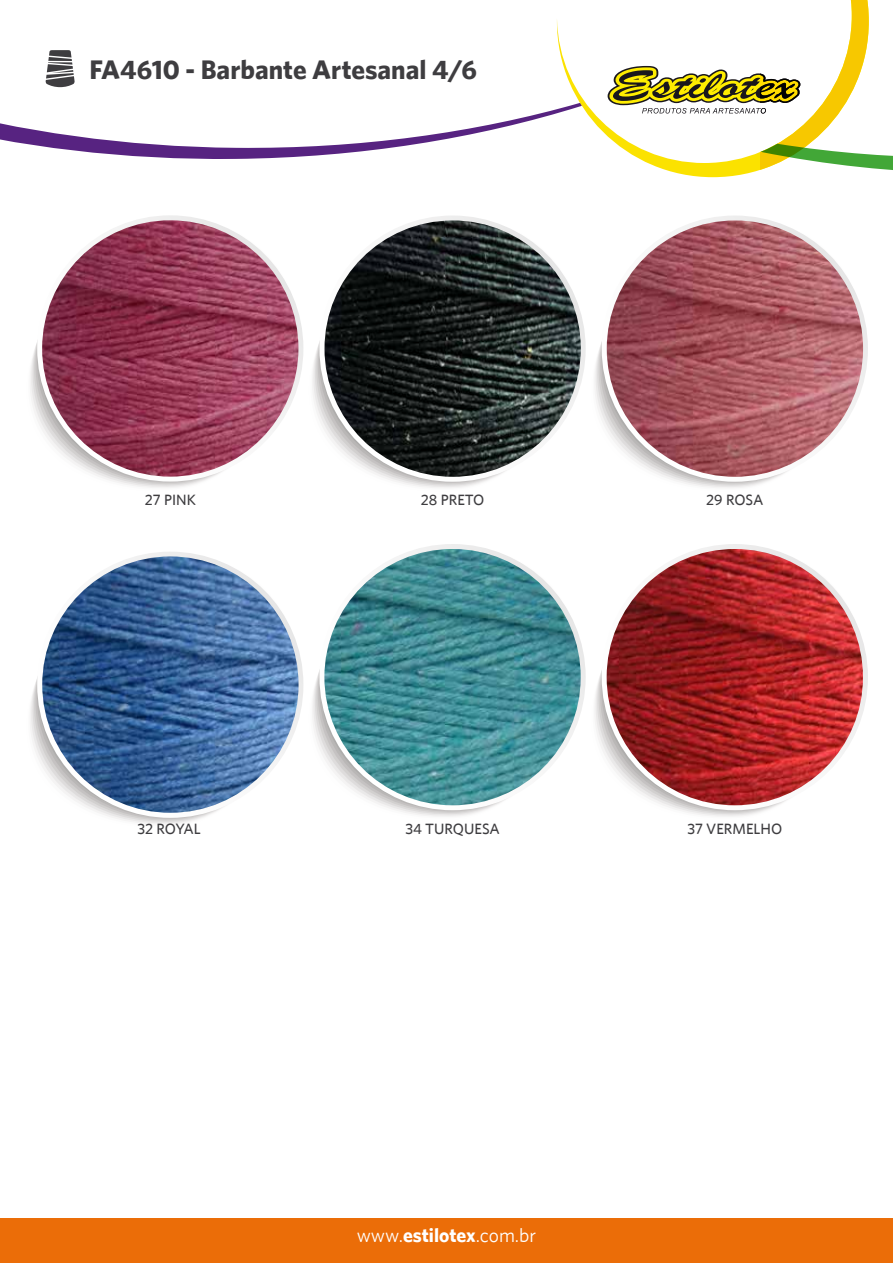
<style>
.page{position:relative;width:893px;height:1263px;background:#fff}
.page>*{position:absolute;margin:0;border:0;box-sizing:border-box;transform-origin:0 0}
.t1{font:700 27px "Whitney";color:#3e3d40}
.t2{font:19.5px "Whitney";color:#fff}
.t3{font:500 15px "Whitney";color:#3e3d40}
.s1{font-weight:700}
</style>
<div class="page">
<svg style="left:40px;top:234px;width:259px;height:245px"></svg>
<svg style="left:37px;top:215px;width:266px;height:267px"></svg>
<img style="left:42px;top:220px;width:256px;height:257px;border-radius:128px">
<div style="left:0;top:1218px;width:893px;height:45px;background:#eb6d08"></div>
<svg style="left:582px;top:94px;width:167px;height:83px"></svg>
<svg style="left:608px;top:0;width:285px;height:173px"></svg>
<svg style="left:0;top:20px;width:582px;height:139px"></svg>
<svg style="left:322px;top:379px;width:181px;height:100px"></svg>
<svg style="left:319px;top:215px;width:267px;height:267px"></svg>
<img style="left:324px;top:220px;width:257px;height:257px;border-radius:128px">
<svg style="left:604px;top:375px;width:182px;height:104px"></svg>
<svg style="left:602px;top:215px;width:266px;height:267px"></svg>
<img style="left:607px;top:220px;width:256px;height:257px;border-radius:128px">
<svg style="left:604px;top:563px;width:245px;height:245px"></svg>
<svg style="left:602px;top:544px;width:266px;height:266px"></svg>
<img style="left:607px;top:549px;width:256px;height:256px;border-radius:128px">
<svg style="left:322px;top:578px;width:229px;height:230px"></svg>
<svg style="left:319px;top:544px;width:267px;height:266px"></svg>
<img style="left:324px;top:549px;width:257px;height:256px;border-radius:128px">
<svg style="left:40px;top:555px;width:259px;height:260px"></svg>
<div style="left:37px;top:552px;width:266px;height:266px;background:linear-gradient(to right,#fcfcfc,#ededed);border-radius:133px"></div>
<img style="left:42px;top:556px;width:257px;height:257px;border-radius:128px">
<svg style="left:46px;top:50px;width:29px;height:37px"></svg>
<h1 class="t1" style="left:89px;top:53px;width:389px">FA4610 - Barbante Artesanal 4/6</h1>
<p class="t3" style="left:145px;top:491px;width:52px">27 PINK</p>
<p class="t3" style="left:421px;top:491px;width:65px">28 PRETO</p>
<p class="t3" style="left:706px;top:491px;width:59px">29 ROSA</p>
<p class="t3" style="left:137px;top:819px;width:65px">32 ROYAL</p>
<p class="t3" style="left:405px;top:819px;width:96px">34 TURQUESA</p>
<p class="t3" style="left:687px;top:819px;width:96px">37 VERMELHO</p>
<h2 class="t2" style="left:357px;top:1223px;width:181px">www.<span class="s1">estilotex</span>.com.br</h2>
</div>
